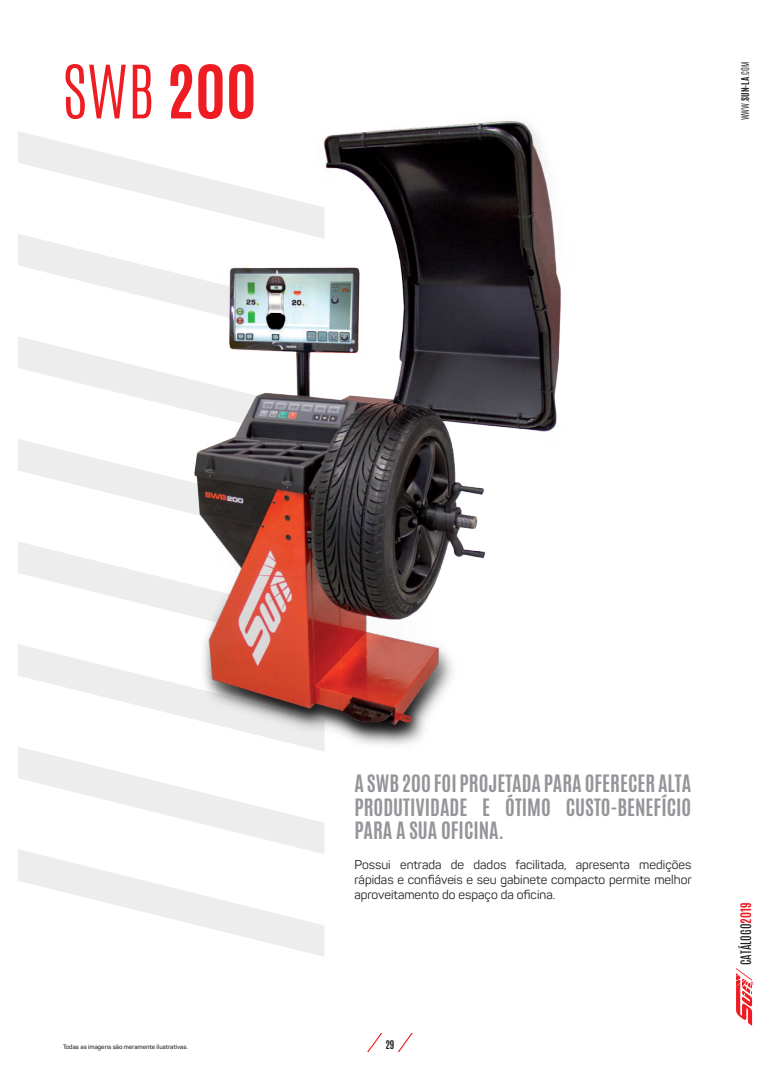
<style>
.page{position:relative;width:780px;height:1088px;background:#fff}
.page>*{position:absolute;margin:0;border:0;box-sizing:border-box;transform-origin:0 0}
.t1{font:300 62.5px "Antonio";color:#ee1d23}
.t2{font:700 20px/23.8px "Antonio";color:#939598;text-align:justify}
.t3{font:12.5px/15px "Panton";color:#231f20;text-align:justify}
.t4{font:12.12px "Antonio";color:#231f20}
.t5{font:700 10px "Antonio";color:#231f20}
.t6{font:300 9px "Antonio";color:#231f20}
.t7{font:600 6.25px "Panton";color:#231f20}
.s1{font-weight:700}
.s2{font-weight:700;color:#ee1d23}
</style>
<div class="page">
<svg style="left:367px;top:1033px;width:15px;height:19px"></svg>
<svg style="left:397px;top:1033px;width:16px;height:19px"></svg>
<svg style="left:736px;top:968px;width:17px;height:58px"></svg>
<svg style="left:18px;top:131px;width:306px;height:826px"></svg>
<img style="left:164px;top:121px;width:397px;height:646px">
<h1 class="t1" style="left:63px;top:47px;width:195px">SWB <span class="s1">200</span></h1>
<p class="t6" style="left:738px;top:120px;width:60px;rotate:-90deg">WWW.<span class="s1">SUN-LA</span>.COM</p>
<h2 class="t2" style="left:354px;top:772px;width:338px">A SWB 200 FOI PROJETADA PARA OFERECER ALTA PRODUTIVIDADE E ÓTIMO CUSTO-BENEFÍCIO PARA A SUA OFICINA.</h2>
<p class="t3" style="left:354px;top:857px;width:338px">Possui entrada de dados facilitada, apresenta medições rápidas e confiáveis e seu gabinete compacto permite melhor aproveitamento do espaço da oficina.</p>
<p class="t7" style="left:63px;top:1043px;width:126px">Todas as imagens são meramente ilustrativas.</p>
<p class="t5" style="left:385px;top:1037px;width:11px">29</p>
<p class="t4" style="left:736px;top:965px;width:64px;rotate:-90deg">CATÁLOGO<span class="s2">2019</span></p>
</div>
